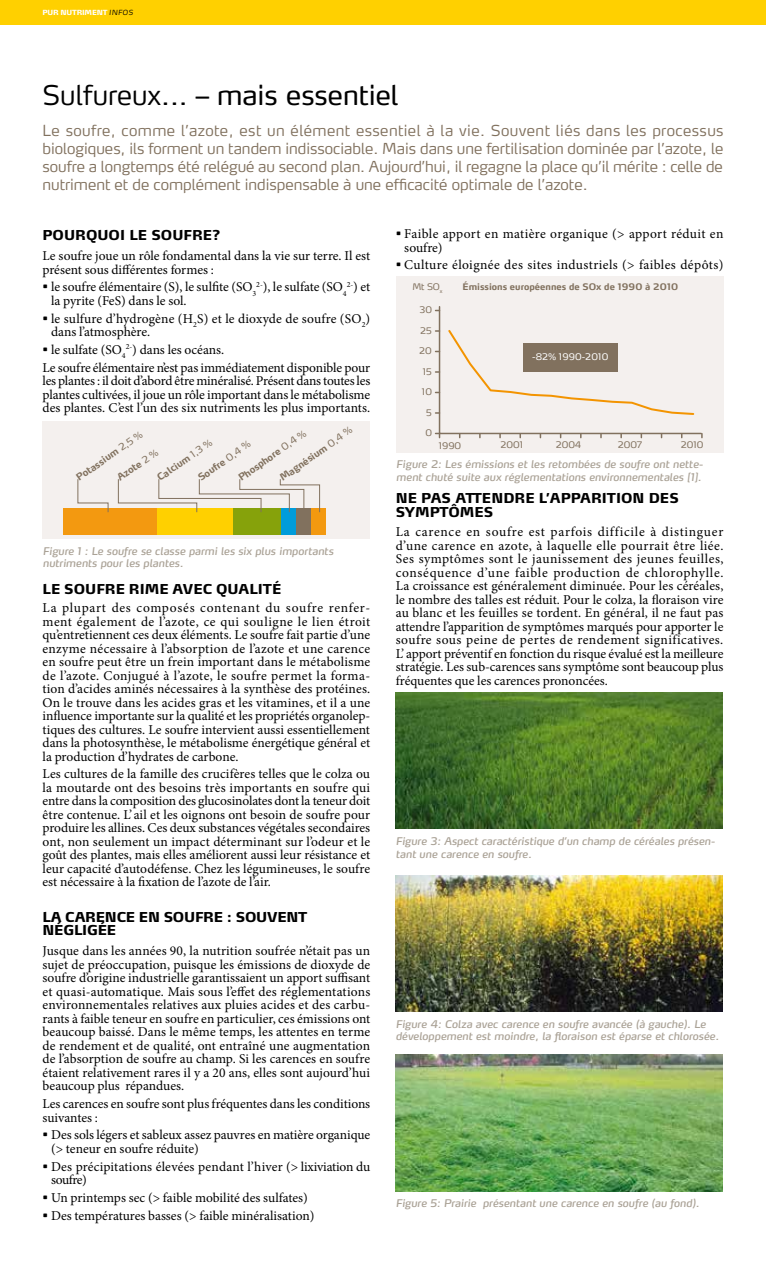
<style>
.page{position:relative;width:766px;height:1263px;background:#fff}
.page>*{position:absolute;margin:0;border:0;box-sizing:border-box;transform-origin:0 0}
.t1{font:300 27px "Yara Max LF";color:#000}
.t2{font:300 15px/18px "Yara Max LF";color:#81715e;text-align:justify}
.t3{font:13.5px/13.5px "Minion Pro";color:#000}
.t4{font:800 13.5px/13.5px "Yara Max LF";color:#000}
.t5{font:13.5px/13.5px "Minion Pro";letter-spacing:.02em;color:#000}
.t6{font:13.5px "Minion Pro";letter-spacing:.03em;color:#000}
.t7{font:800 13.5px/13.5px "Yara Max LF";letter-spacing:-.02em;color:#000}
.t8{font:italic 10.5px/12.6px "Yara Max LF";color:#aaa296}
.t9{font:700 9.6px "Yara Max LF";color:#81715e}
.t10{font:9px "Yara Max LF";letter-spacing:.005em;color:#81715e}
.t11{font:700 9px "Yara Max LF";color:#81715e}
.t12{font:9px "Yara Max LF";letter-spacing:.025em;color:#fff}
.t13{font:800 7.05px "Yara Max LF";letter-spacing:-.025em;color:#fff}
.s1{font-weight:300;font-style:italic;color:#000}
.s2{font-weight:400}
.s3{font-family:"Yara Max LF"}
</style>
<div class="page">
<div style="left:43px;top:421px;width:327px;height:117px;background:#f4f0ee"></div>
<div style="left:311px;top:508px;width:15px;height:27px;background:#f39910"></div>
<div style="left:296px;top:508px;width:15px;height:27px;background:#81715e"></div>
<div style="left:281px;top:508px;width:15px;height:27px;background:#009cda"></div>
<div style="left:232px;top:508px;width:49px;height:27px;background:#86a20b"></div>
<div style="left:157px;top:508px;width:75px;height:27px;background:#ffd000"></div>
<div style="left:63px;top:508px;width:94px;height:27px;background:#f39910"></div>
<svg style="left:118px;top:479px;width:202px;height:34px"></svg>
<svg style="left:77px;top:479px;width:31px;height:33px"></svg>
<div style="left:396px;top:277px;width:327px;height:176px;background:#f4f0ee"></div>
<svg style="left:435px;top:306px;width:267px;height:132px"></svg>
<div style="left:523px;top:343px;width:94px;height:29px;background:#81715e"></div>
<img style="left:395px;top:693px;width:327px;height:136px">
<img style="left:395px;top:1055px;width:327px;height:136px">
<img style="left:395px;top:875px;width:327px;height:136px">
<div style="left:0;top:0;width:765px;height:25px;background:#ffd000"></div>
<p class="t13" style="left:43px;top:8px;width:92px">PUR NUTRIMENT <span class="s1">INFOS</span></p>
<h1 class="t1" style="left:43px;top:78px;width:357px">Sulfureux... – <span class="s2">mais essentiel</span></h1>
<p class="t2" style="left:43px;top:121px;width:682px">Le soufre, comme l’azote, est un élément essentiel à la vie. Souvent liés dans les processus biologiques, ils forment un tandem indissociable. Mais dans une fertilisation dominée par l’azote, le soufre a longtemps été relégué au second plan. Aujourd’hui, il regagne la place qu’il mérite : celle de nutriment et de complément indispensable à une efficacité optimale de l’azote.</p>
<p class="t4" style="left:43px;top:228px;width:12px">POUR</p>
<p class="t4" style="left:86px;top:228px;width:21px">QUOI</p>
<p class="t4" style="left:129px;top:228px;width:34px">LE SOU</p>
<p class="t4" style="left:183px;top:228px;width:39px">FRE?</p>
<p class="t3" style="left:43px;top:249px;width:329px">Le soufre joue un rôle fondamental dans la vie sur terre. Il est présent sous différentes formes :</p>
<p class="t3" style="left:51px;top:280px;width:320px;text-indent:-9px"><span class="s3">•</span> le soufre élémentaire (S), le sulfite (SO<sub>3</sub><sup>2-</sup>), le sulfate (SO<sub>4</sub><sup>2-</sup>) et la pyrite (FeS) dans le sol.</p>
<p class="t3" style="left:51px;top:311px;width:320px;text-indent:-9px"><span class="s3">•</span> le sulfure d’hydrogène (H<sub>2</sub>S) et le dioxyde de soufre (SO<sub>2</sub>) dans l’atmosphère.</p>
<p class="t3" style="left:43px;top:341px;width:329px;line-height:17.7px"><span class="s3">•</span> le sulfate (SO<sub>4</sub><sup>2-</sup>) dans les océans.<br>Le soufre élémentaire n’est pas immédiatement disponible pour</p>
<p class="t3" style="left:43px;top:374px;width:329px;text-align:justify">les plantes : il doit d’abord être minéralisé. Présent dans toutes les plantes cultivées, il joue un rôle important dans le métabolisme des plantes. C’est l’un des six nutriments les plus importants.</p>
<p class="t9" style="left:277px;top:473px;width:87px;rotate:-35deg">Magnésium <span class="s2">0,4 %</span></p>
<p class="t9" style="left:236px;top:473px;width:82px;rotate:-35deg">Phosphore <span class="s2">0,4 %</span></p>
<p class="t9" style="left:74px;top:473px;width:80px;rotate:-35deg">Potassium <span class="s2">2,5 %</span></p>
<p class="t9" style="left:155px;top:473px;width:66px;rotate:-35deg">Calcium <span class="s2">1,3 %</span></p>
<p class="t9" style="left:195px;top:473px;width:63px;rotate:-35deg">Soufre <span class="s2">0,4 %</span></p>
<p class="t9" style="left:115px;top:473px;width:49px;rotate:-35deg">Azote <span class="s2">2 %</span></p>
<p class="t8" style="left:43px;top:544px;width:292px">Figure 1 : Le soufre se classe parmi les six plus importants nutriments pour les plantes.</p>
<p class="t4" style="left:43px;top:582px;width:240px">LE SOUFRE RIME AVEC QUALITÉ</p>
<p class="t3" style="left:43px;top:601px;width:329px;text-align:justify">La plupart des composés contenant du soufre renfer&shy;ment également de l’azote, ce qui souligne le lien étroit qu’entretiennent ces deux éléments. Le soufre fait partie d’une enzyme nécessaire à l’absorption de l’azote et une carence en soufre peut être un frein important dans le métabolisme de l’azote. Conjugué à l’azote, le soufre permet la forma&shy;tion d’acides aminés nécessaires à la synthèse des protéines.<br>On le trouve dans les acides gras et les vitamines, et il a une influence importante sur la qualité et les propriétés organolep&shy;tiques des cultures. Le soufre intervient aussi essentiellement dans la photosynthèse, le métabolisme énergétique général et la production d’hydrates de carbone.</p>
<p class="t3" style="left:43px;top:767px;width:329px;text-align:justify">Les cultures de la famille des crucifères telles que le colza ou la moutarde ont des besoins très importants en soufre qui entre dans la composition des glucosinolates dont la teneur doit être contenue. L’ ail et les oignons ont besoin de soufre pour produire les allines. Ces deux substances végétales secondaires ont, non seulement un impact déterminant sur l’odeur et le goût des plantes, mais elles améliorent aussi leur résistance et leur capacité d’autodéfense. Chez les légumineuses, le soufre est nécessaire à la fixation de l’azote de l’air.</p>
<p class="t7" style="left:43px;top:910px;width:266px">LA CARENCE EN SOUFRE : SOUVENT<br>NÉGLIGÉE</p>
<p class="t3" style="left:43px;top:944px;width:329px;text-align:justify">Jusque dans les années 90, la nutrition soufrée n’était pas un sujet de préoccupation, puisque les émissions de dioxyde de soufre d’origine industrielle garantissaient un apport suffisant et quasi-automatique. Mais sous l’effet des réglementations environnementales relatives aux pluies acides et des carbu&shy;rants à faible teneur en soufre en particulier, ces émissions ont beaucoup baissé. Dans le même temps, les attentes en terme de rendement et de qualité, ont entraîné une augmentation de l’absorption de soufre au champ. Si les carences en soufre étaient relativement rares il y a 20 ans, elles sont aujourd’hui beaucoup plus répandues.</p>
<p class="t3" style="left:43px;top:1097px;width:329px">Les carences en soufre sont plus fréquentes dans les conditions suivantes :</p>
<p class="t3" style="left:51px;top:1128px;width:320px;text-indent:-9px"><span class="s3">•</span> Des sols légers et sableux assez pauvres en matière organique (&gt; teneur en soufre réduite)</p>
<p class="t3" style="left:51px;top:1159px;width:320px;text-indent:-9px"><span class="s3">•</span> Des précipitations élevées pendant l’hiver (&gt; lixiviation du soufre)</p>
<p class="t3" style="left:43px;top:1191px;width:267px"><span class="s3">•</span> Un printemps sec (&gt; faible mobilité des sulfates)</p>
<p class="t3" style="left:43px;top:1208px;width:273px"><span class="s3">•</span> Des températures basses (&gt; faible minéralisation)</p>
<p class="t5" style="left:404px;top:227px;width:320px;text-indent:-9px"><span class="s3">•</span> Faible apport en matière organique (&gt; apport réduit en soufre)</p>
<p class="t6" style="left:395px;top:256px;width:329px"><span class="s3">•</span> Culture éloignée des sites industriels (&gt; faibles dépôts)</p>
<p class="t10" style="left:412px;top:281px;width:31px">Mt SO<sub>x</sub></p>
<p class="t11" style="left:462px;top:281px;width:217px">Émissions européennes de SOx de 1990 à 2010</p>
<p class="t10" style="left:419px;top:304px;width:14px">30</p>
<p class="t10" style="left:420px;top:325px;width:13px">25</p>
<p class="t10" style="left:419px;top:345px;width:14px">20</p>
<p class="t10" style="left:423px;top:366px;width:11px">15</p>
<p class="t10" style="left:422px;top:386px;width:12px">10</p>
<p class="t10" style="left:426px;top:407px;width:7px">5</p>
<p class="t10" style="left:425px;top:427px;width:8px">0</p>
<p class="t12" style="left:532px;top:351px;width:78px">-82% 1990-2010</p>
<p class="t10" style="left:439px;top:440px;width:24px">1990</p>
<p class="t10" style="left:500px;top:439px;width:24px">2001</p>
<p class="t10" style="left:555px;top:439px;width:27px">2004</p>
<p class="t10" style="left:617px;top:439px;width:26px">2007</p>
<p class="t10" style="left:680px;top:439px;width:24px">2010</p>
<p class="t8" style="left:396px;top:458px;width:308px">Figure 2: Les émissions et les retombées de soufre ont nette&shy;ment chuté suite aux réglementations environnementales [1].</p>
<p class="t4" style="left:395px;top:491px;width:285px">N E PAS ATTENDRE L’APPARITION DES<br>SYMPTÔMES</p>
<p class="t3" style="left:395px;top:525px;width:329px;text-align:justify">La carence en soufre est parfois difficile à distinguer d’une carence en azote, à laquelle elle pourrait être liée.<br>Ses symptômes sont le jaunissement des jeunes feuilles, conséquence d’une faible production de chlorophylle.<br>La croissance est généralement diminuée. Pour les céréales, le nombre des talles est réduit. Pour le colza, la floraison vire au blanc et les feuilles se tordent. En général, il ne faut pas attendre l’apparition de symptômes marqués pour apporter le soufre sous peine de pertes de rendement significatives.<br>L’ apport préventif en fonction du risque évalué est la meilleure stratégie. Les sub-carences sans symptôme sont beaucoup plus fréquentes que les carences prononcées.</p>
<p class="t8" style="left:395px;top:835px;width:320px">Figure 3: Aspect caractéristique d’un champ de céréales présen&shy;tant une carence en soufre.</p>
<p class="t8" style="left:395px;top:1017px;width:325px">Figure 4: Colza avec carence en soufre avancée (à gauche). Le développement est moindre, la floraison est éparse et chlorosée.</p>
<p class="t8" style="left:395px;top:1197px;width:305px">Figure 5: Prairie présentant une carence en soufre (au fond).</p>
</div>
